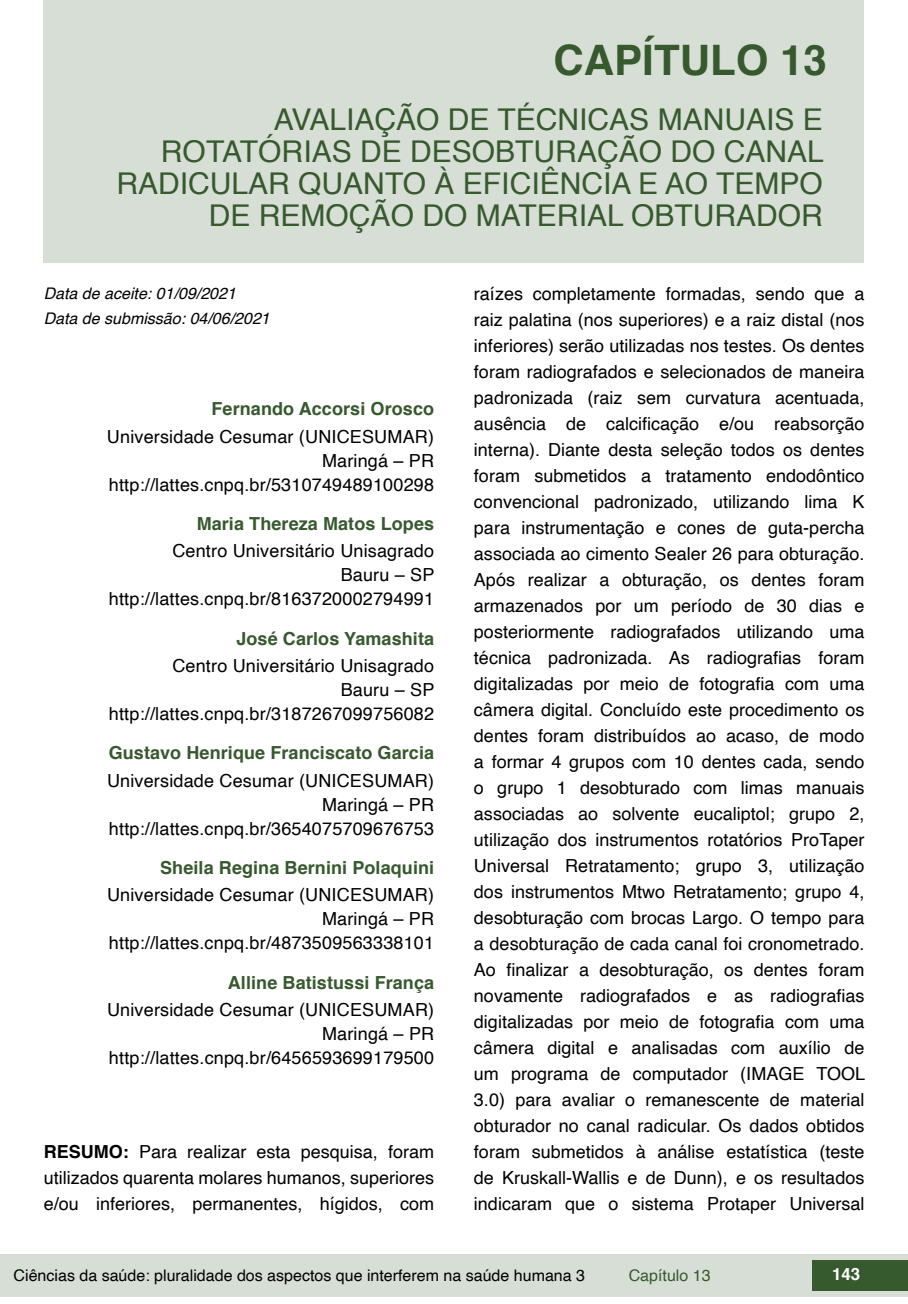
<style>
.page{position:relative;width:908px;height:1304px;background:#fff}
.page>*{position:absolute;margin:0;border:0;box-sizing:border-box;transform-origin:0 0}
.t1{font:700 42px "Helvetica";color:#36592e}
.t2{font:30px/32px "Helvetica";color:#36592e;text-align:right}
.t3{font:18px/26px "Helvetica";letter-spacing:.01em;color:#000;text-align:right}
.t4{font:700 18px "Helvetica";letter-spacing:.005em;color:#36592e}
.t5{font:700 16.8px "Helvetica";color:#fff}
.t6{font:16px "Helvetica";color:#000}
.t7{font:italic 16px "Helvetica";color:#000}
.t8{font:16px "Helvetica";color:#36592e}
.s1{font-weight:700}
</style>
<div class="page">
<div style="left:0;top:1254px;width:906px;height:43px;background:#d7ded5"></div>
<div style="left:812px;top:1261px;width:95px;height:30px;background:#36592e"></div>
<div style="left:44px;top:0;width:819px;height:263px;background:#d7ded5"></div>
<h1 class="t1" style="left:553px;top:26px;width:275px">CAPÍTULO 13</h1>
<h2 class="t2" style="left:116px;top:104px;width:708px">AVALIAÇÃO DE TÉCNICAS MANUAIS E ROTATÓRIAS DE DESOBTURAÇÃO DO CANAL RADICULAR QUANTO À EFICIÊNCIA E AO TEMPO DE REMOÇÃO DO MATERIAL OBTURADOR</h2>
<p class="t7" style="left:44px;top:280px;width:194px">Data de aceite: 01/09/2021</p>
<p class="t7" style="left:44px;top:306px;width:227px">Data de submissão: 04/06/2021</p>
<p class="t4" style="left:211px;top:395px;width:224px">Fernando Accorsi Orosco</p>
<p class="t3" style="left:107px;top:425px;width:328px;line-height:24px">Universidade Cesumar (UNICESUMAR)<br>Maringá – PR http://lattes.cnpq.br/5310749489100298</p>
<p class="t4" style="left:196px;top:509px;width:239px">Maria Thereza Matos Lopes</p>
<p class="t3" style="left:109px;top:540px;width:327px;line-height:24px">Centro Universitário Unisagrado<br>Bauru – SP http://lattes.cnpq.br/8163720002794991</p>
<p class="t4" style="left:236px;top:624px;width:199px">José Carlos Yamashita</p>
<p class="t3" style="left:109px;top:654px;width:327px;line-height:24px">Centro Universitário Unisagrado<br>Bauru – SP http://lattes.cnpq.br/3187267099756082</p>
<p class="t4" style="left:109px;top:739px;width:327px">Gustavo Henrique Franciscato Garcia</p>
<p class="t3" style="left:107px;top:769px;width:328px;line-height:24px">Universidade Cesumar (UNICESUMAR)<br>Maringá – PR http://lattes.cnpq.br/3654075709676753</p>
<p class="t4" style="left:160px;top:853px;width:275px">Sheila Regina Bernini Polaquini</p>
<p class="t3" style="left:107px;top:884px;width:328px;line-height:24px">Universidade Cesumar (UNICESUMAR)<br>Maringá – PR http://lattes.cnpq.br/4873509563338101</p>
<p class="t4" style="left:228px;top:968px;width:208px">Alline Batistussi França</p>
<p class="t3" style="left:107px;top:998px;width:328px;line-height:24px">Universidade Cesumar (UNICESUMAR)<br>Maringá – PR http://lattes.cnpq.br/6456593699179500</p>
<p class="t3" style="left:44px;top:1139px;width:392px;text-align:justify"><span class="s1">RESUMO:</span> Para realizar esta pesquisa, foram utilizados quarenta molares humanos, superiores e/ou inferiores, permanentes, hígidos, com</p>
<p class="t3" style="left:473px;top:281px;width:392px;text-align:justify">raízes completamente formadas, sendo que a raiz palatina (nos superiores) e a raiz distal (nos inferiores) serão utilizadas nos testes. Os dentes foram radiografados e selecionados de maneira padronizada (raiz sem curvatura acentuada, ausência de calcificação e/ou reabsorção interna). Diante desta seleção todos os dentes foram submetidos a tratamento endodôntico convencional padronizado, utilizando lima K para instrumentação e cones de guta-percha associada ao cimento Sealer 26 para obturação.<br>Após realizar a obturação, os dentes foram armazenados por um período de 30 dias e posteriormente radiografados utilizando uma técnica padronizada. As radiografias foram digitalizadas por meio de fotografia com uma câmera digital. Concluído este procedimento os dentes foram distribuídos ao acaso, de modo a formar 4 grupos com 10 dentes cada, sendo o grupo 1 desobturado com limas manuais associadas ao solvente eucaliptol; grupo 2, utilização dos instrumentos rotatórios ProTaper Universal Retratamento; grupo 3, utilização dos instrumentos Mtwo Retratamento; grupo 4, desobturação com brocas Largo. O tempo para a desobturação de cada canal foi cronometrado.<br>Ao finalizar a desobturação, os dentes foram novamente radiografados e as radiografias digitalizadas por meio de fotografia com uma câmera digital e analisadas com auxílio de um programa de computador (IMAGE TOOL 3.0) para avaliar o remanescente de material obturador no canal radicular. Os dados obtidos foram submetidos à análise estatística (teste de Kruskall-Wallis e de Dunn), e os resultados indicaram que o sistema Protaper Universal</p>
<p class="t6" style="left:14px;top:1263px;width:572px">Ciências da saúde: pluralidade dos aspectos que interferem na saúde humana 3</p>
<p class="t8" style="left:628px;top:1263px;width:83px">Capítulo 13</p>
<p class="t5" style="left:831px;top:1261px;width:30px">143</p>
</div>
